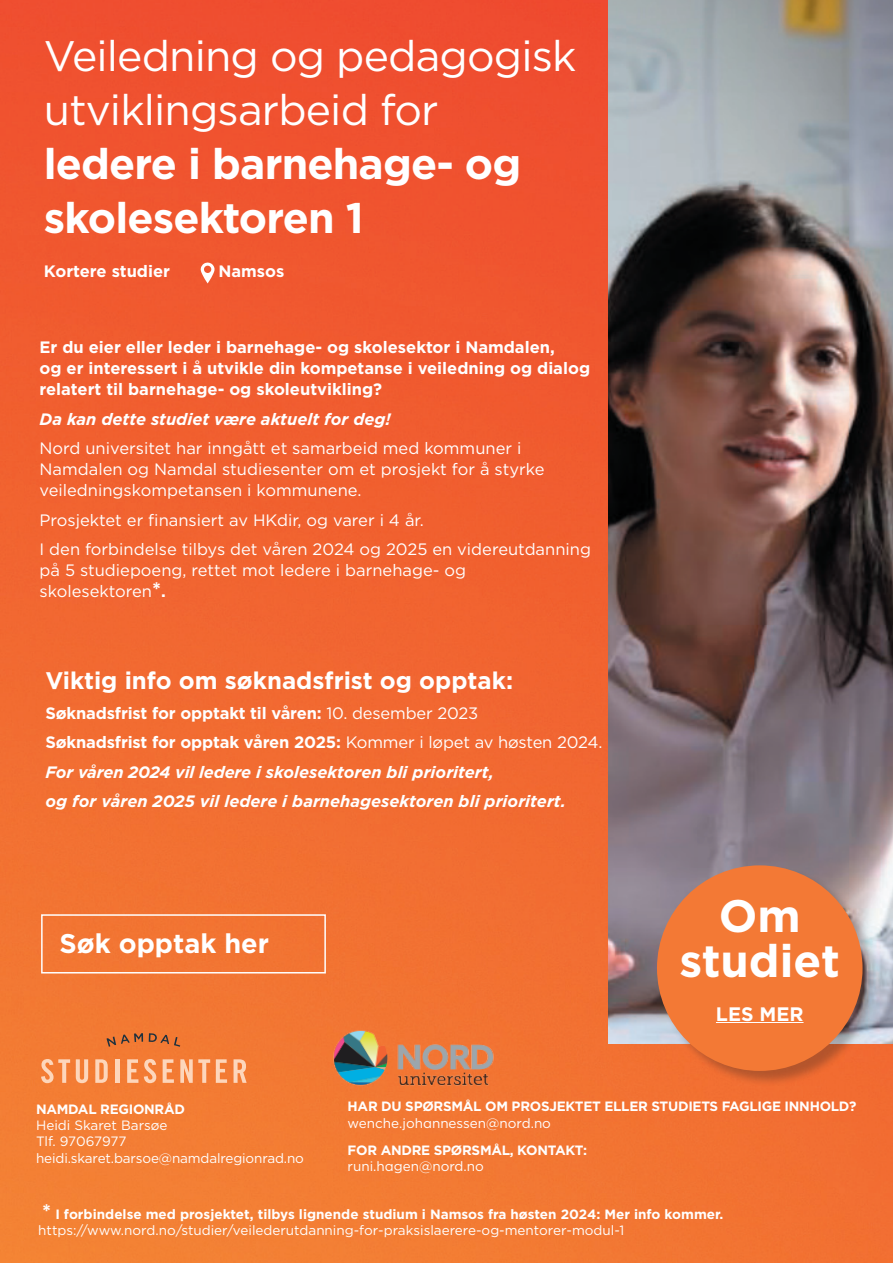
<style>
.page{position:relative;width:893px;height:1263px;background:#fff}
.page>*{position:absolute;margin:0;border:0;box-sizing:border-box;transform-origin:0 0}
.t1{font:700 45.45px/45px "Gotham";color:#fff;text-align:center}
.t2{font:42.75px/54px "Gotham";letter-spacing:-.02em;color:#fff}
.t3{font:700 42.75px/54px "Gotham";letter-spacing:-.02em;color:#fff}
.t4{font:700 27px "Gotham";color:#fff}
.t5{font:700 24px "Gotham";color:#fff}
.t6{font:700 19.5px "Gotham";color:#fff}
.t7{font:16.5px/21px "Gotham";color:#fff}
.t8{font:italic 700 16.5px/29.5px "Gotham";color:#fff}
.t9{font:700 16.5px/21px "Gotham";color:#fff}
.t10{font:13.5px/16.2px "Gotham";color:#fff}
.t11{font:700 13.5px "Gotham";letter-spacing:-.02em;color:#fff}
.s1{font-weight:700;font-size:21px}
.s2{font-weight:700}
.s3{font-style:normal}
.s4{font-weight:400;font-style:normal}
</style>
<div class="page">
<img style="left:0;top:0;width:893px;height:1263px">
<img style="left:608px;top:0;width:285px;height:1043px">
<svg style="left:41px;top:1059px;width:29px;height:24px"></svg>
<svg style="left:76px;top:1059px;width:12px;height:24px"></svg>
<svg style="left:95px;top:1059px;width:13px;height:24px"></svg>
<hr style="left:115px;top:1059px;width:4px;height:24px;background:#fdd6bb">
<svg style="left:127px;top:1059px;width:11px;height:24px"></svg>
<svg style="left:144px;top:1059px;width:12px;height:24px"></svg>
<svg style="left:163px;top:1059px;width:11px;height:24px"></svg>
<svg style="left:180px;top:1059px;width:30px;height:24px"></svg>
<svg style="left:216px;top:1059px;width:11px;height:24px"></svg>
<svg style="left:234px;top:1059px;width:13px;height:24px"></svg>
<svg style="left:107px;top:1033px;width:36px;height:14px"></svg>
<svg style="left:149px;top:1033px;width:31px;height:14px"></svg>
<div style="left:657px;top:866px;width:222px;height:221px;background:#231f20;opacity:.3"></div>
<div style="left:657px;top:865px;width:205px;height:206px;background:#f37935;border-radius:50%"></div>
<hr style="left:716px;top:1022px;width:87px;height:1px;background:#fff">
<img style="left:331px;top:1028px;width:167px;height:60px">
<svg style="left:201px;top:262px;width:14px;height:21px"></svg>
<div style="left:41px;top:914px;width:285px;height:59px;border:2px solid #fff"></div>
<h2 class="t2" style="left:44px;top:28px;width:534px">Veiledning og pedagogisk utviklingsarbeid for</h2>
<h2 class="t3" style="left:44px;top:137px;width:479px">ledere i barnehage- og skolesektoren 1</h2>
<p class="t9" style="left:44px;top:261px;width:128px">Kortere studier</p>
<p class="t9" style="left:218px;top:261px;width:67px">Namsos</p>
<p class="t9" style="left:40px;top:337px;width:552px">Er du eier eller leder i barnehage- og skolesektor i Namdalen,<br>og er interessert i å utvikle din kompetanse i veiledning og dialog relatert til barnehage- og skoleutvikling?</p>
<p class="t8" style="left:40px;top:404px;width:353px">Da kan dette studiet være aktuelt for deg!</p>
<p class="t7" style="left:40px;top:438px;width:506px">Nord universitet har inngått et samarbeid med kommuner i<br>Namdalen og Namdal studiesenter om et prosjekt for å styrke veiledningskompetansen i kommunene.</p>
<p class="t7" style="left:40px;top:505px;width:553px;line-height:29.5px">Prosjektet er finansiert av HKdir, og varer i 4 år.<br>I den forbindelse tilbys det våren 2024 og 2025 en videreutdanning</p>
<p class="t7" style="left:40px;top:560px;width:428px">på 5 studiepoeng, rettet mot ledere i barnehage- og skolesektoren<span class="s1">*</span><span class="s2">.</span></p>
<h3 class="t5" style="left:45px;top:665px;width:469px">Viktig info om søknadsfrist og opptak:</h3>
<p class="t8" style="left:45px;top:698px;width:559px"><span class="s3">Søknadsfrist for opptakt til våren:</span> <span class="s4">10. desember 2023<br></span><span class="s3">Søknadsfrist for opptak våren 2025:</span> <span class="s4">Kommer i løpet av høsten 2024.<br></span>For våren 2024 vil ledere i skolesektoren bli prioritert,<br>og for våren 2025 vil ledere i barnehagesektoren bli prioritert.</p>
<h3 class="t4" style="left:60px;top:925px;width:211px">Søk opptak her</h3>
<h1 class="t1" style="left:679px;top:893px;width:162px">Om studiet</h1>
<p class="t6" style="left:716px;top:1001px;width:89px">LES MER</p>
<p class="t11" style="left:348px;top:1098px;width:510px">HAR DU SPØRSMÅL OM PROSJEKTET ELLER STUDIETS FAGLIGE INNHOLD?</p>
<p class="t10" style="left:348px;top:1114px;width:205px">wenche.johannessen@nord.no</p>
<p class="t11" style="left:348px;top:1141px;width:241px">FOR ANDRE SPØRSMÅL, KONTAKT:</p>
<p class="t10" style="left:348px;top:1158px;width:138px">runi.hagen@nord.no</p>
<p class="t10" style="left:38px;top:1206px;width:687px;text-indent:4px"><span class="s1">*</span> <span class="s2">I forbindelse med prosjektet, tilbys lignende studium i Namsos fra høsten 2024: Mer info kommer. </span>https://www.nord.no/studier/veilederutdanning-for-praksislaerere-og-mentorer-modul-1</p>
<p class="t11" style="left:36px;top:1100px;width:150px">NAMDAL REGIONRÅD</p>
<p class="t10" style="left:36px;top:1117px;width:269px">Heidi Skaret Barsøe<br>Tlf. 97067977 heidi.skaret.barsoe@namdalregionrad.no</p>
</div>
